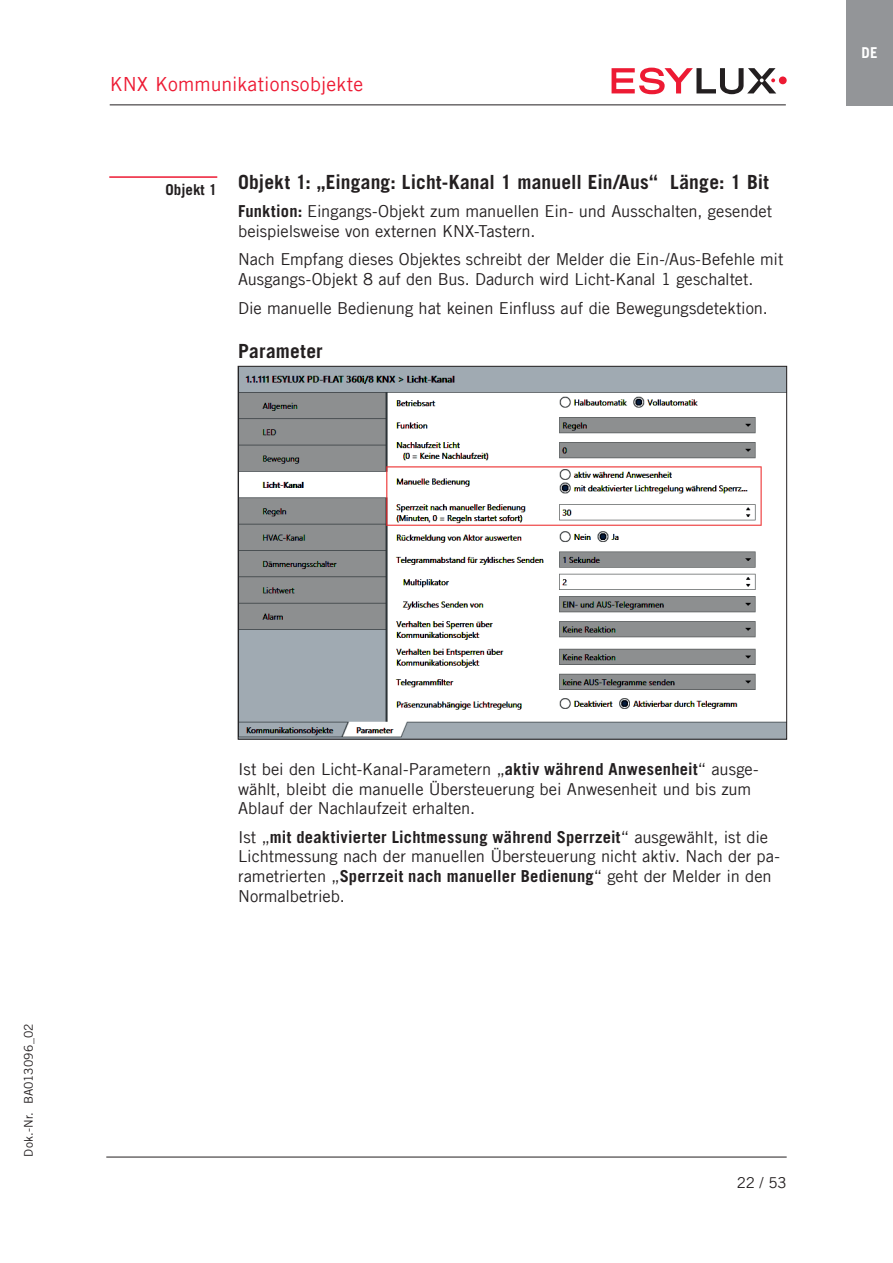
<style>
.page{position:relative;width:893px;height:1263px;background:#fff}
.page>*{position:absolute;margin:0;border:0;box-sizing:border-box;transform-origin:0 0}
.t1{font:700 19.5px "Trade Gothic LT Com";letter-spacing:.01em;color:#231f20}
.t2{font:19.5px "Trade Gothic LT Com";letter-spacing:.01em;color:#ed1a33}
.t3{font:16.5px/19.8px "Trade Gothic LT Com";letter-spacing:-.005em;color:#231f20}
.t4{font:700 15px "Trade Gothic LT Com";color:#231f20}
.t5{font:15px "Trade Gothic LT Com";color:#231f20}
.t6{font:700 15px "Trade Gothic LT Com";color:#fff}
.t7{font:12px "Trade Gothic LT Com";letter-spacing:.015em;color:#231f20}
.s1{font-weight:700}
</style>
<div class="page">
<hr style="left:106px;top:1157px;width:681px;height:1px;background:#231f20">
<div style="left:779px;top:76px;width:8px;height:8px;background:#ed1a33;border-radius:50%"></div>
<svg style="left:612px;top:68px;width:164px;height:26px"></svg>
<hr style="left:110px;top:104px;width:676px;height:1px;background:#231f20">
<div style="left:846px;top:0;width:47px;height:105px;background:#939598"></div>
<img style="left:240px;top:368px;width:545px;height:369px">
<hr style="left:109px;top:176px;width:108px;height:2px;background:#ed1a33">
<p class="t2" style="left:110px;top:72px;width:255px">KNX Kommunikationsobjekte</p>
<p class="t4" style="left:166px;top:180px;width:53px">Objekt 1</p>
<p class="t1" style="left:238px;top:170px;width:532px">Objekt 1: „Eingang: Licht-Kanal 1 manuell Ein/Aus“ Länge: 1 Bit</p>
<p class="t3" style="left:238px;top:201px;width:536px"><span class="s1">Funktion:</span> Eingangs-Objekt zum manuellen Ein- und Ausschalten, gesendet beispielsweise von externen KNX-Tastern.</p>
<p class="t3" style="left:238px;top:249px;width:547px">Nach Empfang dieses Objektes schreibt der Melder die Ein-/Aus-Befehle mit<br>Ausgangs-Objekt 8 auf den Bus. Dadurch wird Licht-Kanal 1 geschaltet.</p>
<p class="t3" style="left:238px;top:298px;width:531px">Die manuelle Bedienung hat keinen Einfluss auf die Bewegungsdetektion.</p>
<p class="t1" style="left:238px;top:339px;width:86px">Parameter</p>
<p class="t6" style="left:862px;top:43px;width:17px">DE</p>
<p class="t7" style="left:21px;top:1157px;width:135px;rotate:-90deg">Dok.-Nr. BA013096_02</p>
<p class="t3" style="left:238px;top:759px;width:522px">Ist bei den Licht-Kanal-Parametern „<span class="s1">aktiv während Anwesenheit</span>“ ausge&shy;wählt, bleibt die manuelle Übersteuerung bei Anwesenheit und bis zum<br>Ablauf der Nachlaufzeit erhalten.</p>
<p class="t3" style="left:238px;top:827px;width:543px">Ist „<span class="s1">mit deaktivierter Lichtmessung während Sperrzeit</span>“ ausgewählt, ist die Lichtmessung nach der manuellen Übersteuerung nicht aktiv. Nach der pa&shy;rametrierten „<span class="s1">Sperrzeit nach manueller Bedienung</span>“ geht der Melder in den Normalbetrieb.</p>
<p class="t5" style="left:737px;top:1174px;width:51px">22 / 53</p>
</div>
